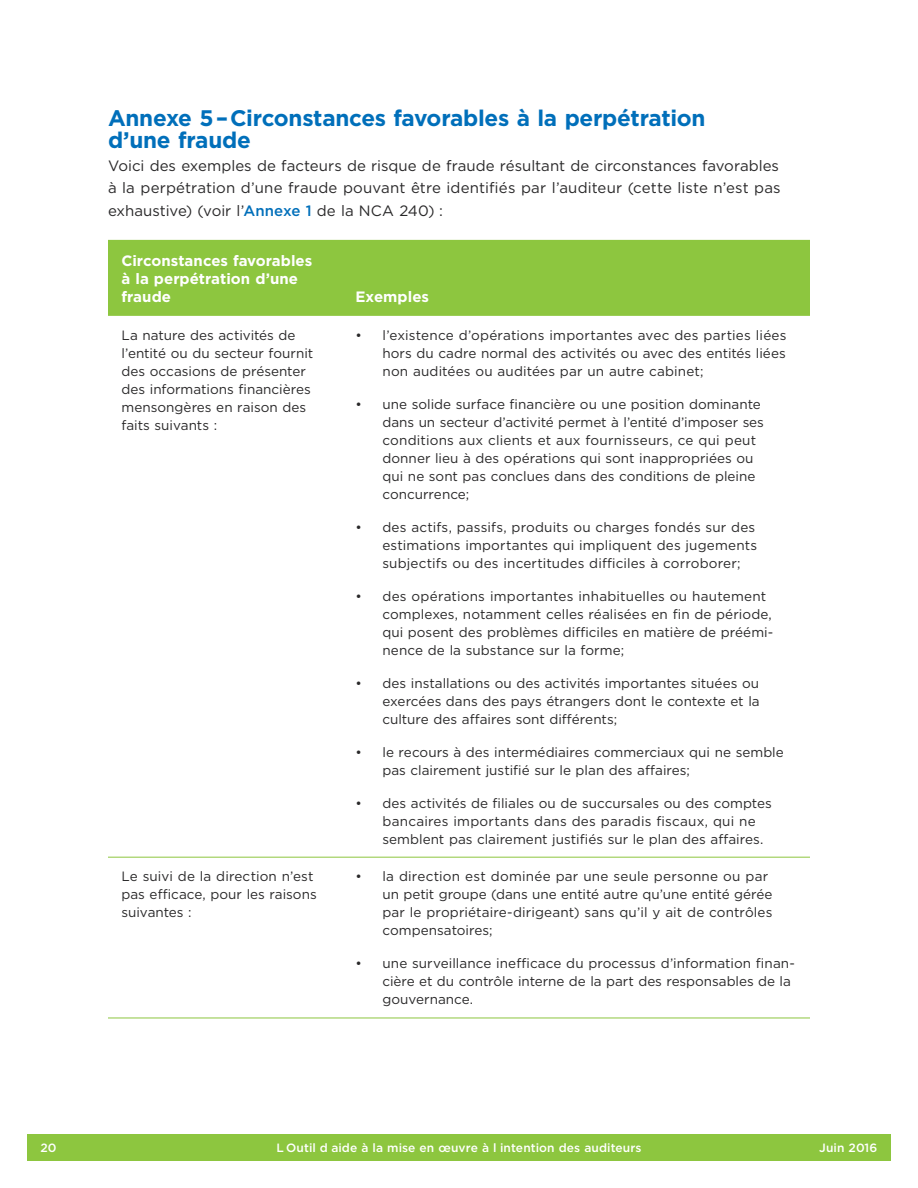
<style>
.page{position:relative;width:918px;height:1188px;background:#fff}
.page>*{position:absolute;margin:0;border:0;box-sizing:border-box;transform-origin:0 0}
.t1{font:700 22.5px/22.5px "Gotham";letter-spacing:-.015em;color:#006fba}
.t2{font:15px/22.5px "Gotham";letter-spacing:.005em;color:#292829;text-align:justify}
.t3{font:700 15px/18px "Gotham";color:#fff}
.t4{font:13.5px/18px "Gotham";letter-spacing:.005em;color:#292829}
.t5{font:500 12px "Gotham";letter-spacing:.005em;color:#fff}
.s1{font-weight:500;color:#006fba}
</style>
<div class="page">
<hr style="left:108px;top:1018px;width:234px;height:1px;background:#8dc63f">
<hr style="left:342px;top:1018px;width:468px;height:1px;background:#8dc63f">
<hr style="left:108px;top:857px;width:234px;height:1px;background:#8dc63f">
<hr style="left:342px;top:857px;width:468px;height:1px;background:#8dc63f">
<div style="left:108px;top:240px;width:234px;height:75px;background:#8dc63f"></div>
<div style="left:342px;top:240px;width:468px;height:75px;background:#8dc63f"></div>
<hr style="left:108px;top:315px;width:234px;height:1px;background:#8dc63f">
<hr style="left:342px;top:315px;width:468px;height:1px;background:#8dc63f">
<div style="left:27px;top:1134px;width:864px;height:27px;background:#8dc63f"></div>
<h2 class="t1" style="left:108px;top:107px;width:599px">Annexe 5 – Circonstances favorables à la perpétration d’une fraude</h2>
<p class="t2" style="left:108px;top:154px;width:674px">Voici des exemples de facteurs de risque de fraude résultant de circonstances favorables à la perpétration d’une fraude pouvant être identifés par l’auditeur (cette liste n’est pas exhaustive) (voir l’<span class="s1">Annexe 1</span> de la NCA 240) :</p>
<p class="t3" style="left:122px;top:251px;width:192px">Circonstances favorables à la perpétration d’une fraude</p>
<p class="t3" style="left:356px;top:287px;width:75px">Exemples</p>
<p class="t4" style="left:122px;top:326px;width:193px">La nature des activités de l’entité ou du secteur fournit des occasions de présenter des informations fnancières mensongères en raison des faits suivants :</p>
<p class="t4" style="left:382px;top:326px;width:406px;text-align:justify;text-indent:-27px">• l’existence d’opérations importantes avec des parties liées hors du cadre normal des activités ou avec des entités liées non auditées ou auditées par un autre cabinet;</p>
<p class="t4" style="left:382px;top:395px;width:383px;text-indent:-27px">• une solide surface fnancière ou une position dominante dans un secteur d’activité permet à l’entité d’imposer ses conditions aux clients et aux fournisseurs, ce qui peut donner lieu à des opérations qui sont inappropriées ou qui ne sont pas conclues dans des conditions de pleine concurrence;</p>
<p class="t4" style="left:382px;top:518px;width:376px;text-indent:-27px">• des actifs, passifs, produits ou charges fondés sur des estimations importantes qui impliquent des jugements subjectifs ou des incertitudes difciles à corroborer;</p>
<p class="t4" style="left:382px;top:587px;width:392px;text-indent:-27px">• des opérations importantes inhabituelles ou hautement complexes, notamment celles réalisées en fn de période, qui posent des problèmes difciles en matière de préémi&shy;nence de la substance sur la forme;</p>
<p class="t4" style="left:382px;top:674px;width:379px;text-align:justify;text-indent:-27px">• des installations ou des activités importantes situées ou exercées dans des pays étrangers dont le contexte et la culture des afaires sont diférents;</p>
<p class="t4" style="left:382px;top:742px;width:403px;text-indent:-27px">• le recours à des intermédiaires commerciaux qui ne semble pas clairement justifé sur le plan des afaires;</p>
<p class="t4" style="left:382px;top:793px;width:391px;text-indent:-27px">• des activités de fliales ou de succursales ou des comptes bancaires importants dans des paradis fscaux, qui ne semblent pas clairement justifés sur le plan des afaires.</p>
<p class="t4" style="left:122px;top:867px;width:197px">Le suivi de la direction n’est pas efcace, pour les raisons suivantes :</p>
<p class="t4" style="left:382px;top:867px;width:391px;text-indent:-27px">• la direction est dominée par une seule personne ou par un petit groupe (dans une entité autre qu’une entité gérée par le propriétaire-dirigeant) sans qu’il y ait de contrôles compensatoires;</p>
<p class="t4" style="left:382px;top:954px;width:414px;text-indent:-27px">• une surveillance inefcace du processus d’information fnan&shy;cière et du contrôle interne de la part des responsables de la gouvernance.</p>
<p class="t5" style="left:40px;top:1140px;width:18px">20</p>
<p class="t5" style="left:277px;top:1140px;width:366px">L Outil d aide à la mise en œuvre à l intention des auditeurs</p>
<p class="t5" style="left:819px;top:1140px;width:60px">Juin 2016</p>
</div>
